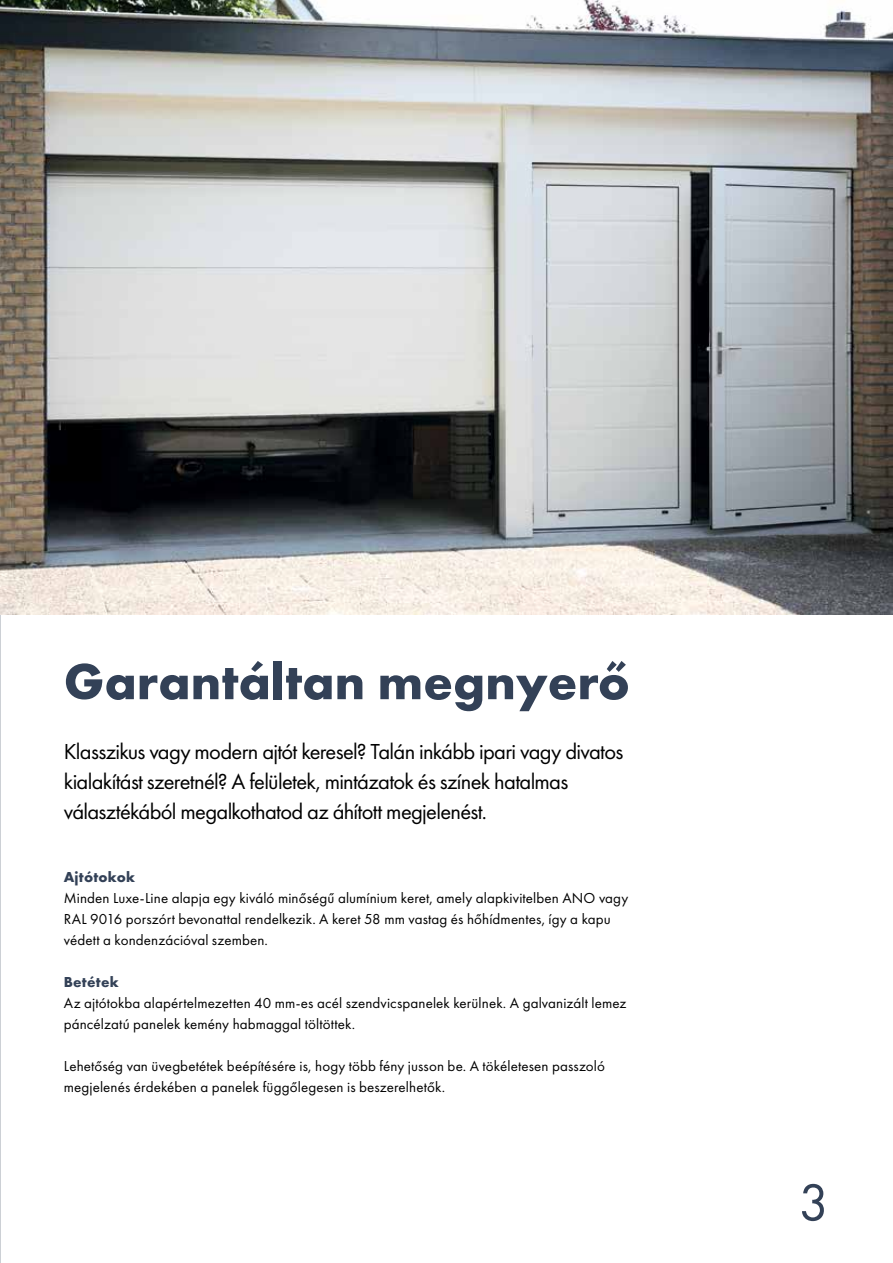
<style>
.page{position:relative;width:893px;height:1263px;background:#fff}
.page>*{position:absolute;margin:0;border:0;box-sizing:border-box;transform-origin:0 0}
.t1{font:54px "Futura PT";color:#334157}
.t2{font:700 52.5px "Futura PT";color:#334157}
.t3{font:22.5px/30px "Futura PT";letter-spacing:-.03em;color:#000}
.t4{font:15px/21px "Futura PT";letter-spacing:.01em;color:#000}
.t5{font:700 15px "Futura PT";letter-spacing:.015em;color:#334157}
</style>
<div class="page">
<img style="left:0;top:614px;width:1px;height:649px">
<img style="left:0;top:0;width:893px;height:614px">
<h2 class="t2" style="left:64px;top:648px;width:568px">Garantáltan megnyerő</h2>
<h3 class="t3" style="left:64px;top:736px;width:561px">Klasszikus vagy modern ajtót keresel? Talán inkább ipari vagy divatos kialakítást szeretnél? A felületek, mintázatok és színek hatalmas választékából megalkothatod az áhított megjelenést.</h3>
<p class="t5" style="left:64px;top:867px;width:73px">Ajtótokok</p>
<p class="t4" style="left:64px;top:887px;width:566px">Minden Luxe-Line alapja egy kiváló minőségű alumínium keret, amely alapkivitelben ANO vagy<br>RAL 9016 porszórt bevonattal rendelkezik. A keret 58 mm vastag és hőhídmentes, így a kapu védett a kondenzációval szemben.</p>
<p class="t5" style="left:64px;top:972px;width:56px">Betétek</p>
<p class="t4" style="left:64px;top:992px;width:564px">Az ajtótokba alapértelmezetten 40 mm-es acél szendvicspanelek kerülnek. A galvanizált lemez páncélzatú panelek kemény habmaggal töltöttek.</p>
<p class="t4" style="left:64px;top:1055px;width:543px">Lehetőség van üvegbetétek beépítésére is, hogy több fény jusson be. A tökéletesen passzoló megjelenés érdekében a panelek függőlegesen is beszerelhetők.</p>
<h1 class="t1" style="left:798px;top:1170px;width:32px">3</h1>
</div>
